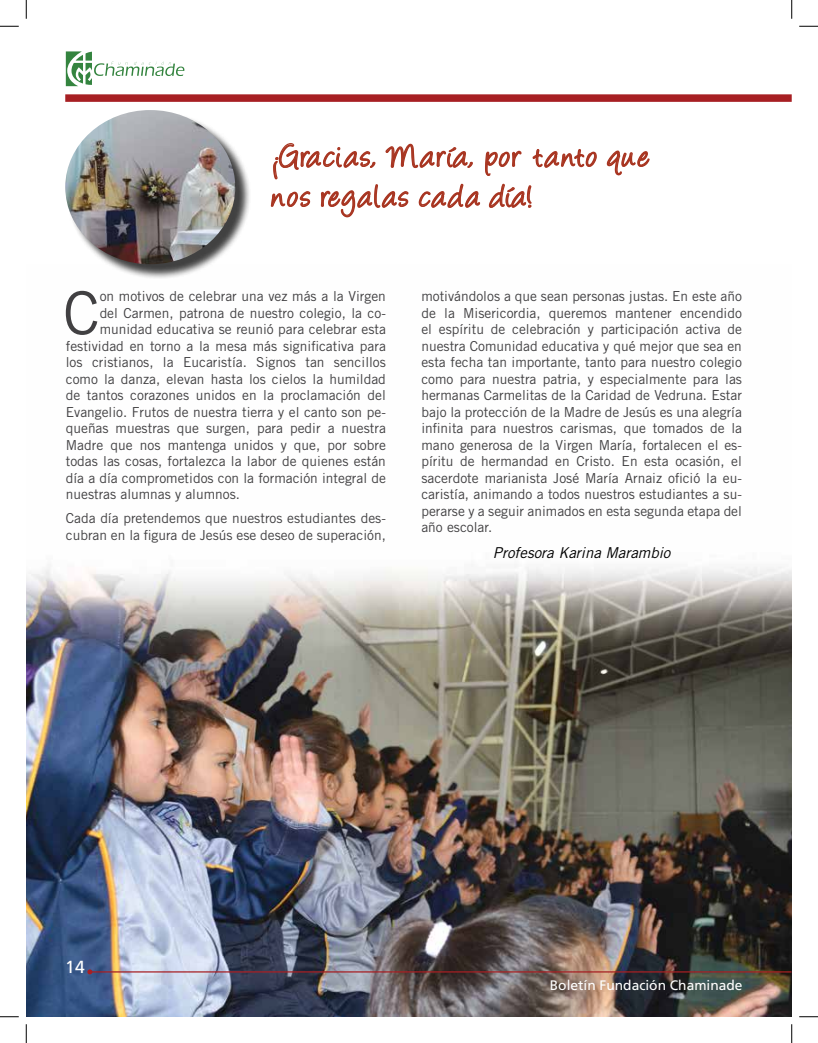
<style>
.page{position:relative;width:818px;height:1043px;background:#fff}
.page>*{position:absolute;margin:0;border:0;box-sizing:border-box;transform-origin:0 0}
.t1{font:59.5px "Trade Gothic LT Std";color:#414042}
.t2{font:36.25px/40px "Angelina";letter-spacing:.07em;color:#a83521}
.t3{font:17.5px "Frutiger LT Std";color:#fff}
.t4{font:italic 15px "Trade Gothic LT Std";color:#000}
.t5{font:13.75px/16.5px "Trade Gothic LT Std";color:#414042}
.t6{font:13.75px "Frutiger LT Std";color:#fff}
</style>
<div class="page">
<svg style="left:66px;top:51px;width:118px;height:35px"></svg>
<div style="left:65px;top:94px;width:726px;height:8px;background:#a71f23"></div>
<img style="left:26px;top:566px;width:765px;height:450px">
<hr style="left:90px;top:971px;width:701px;height:1px;background:#a71f23">
<svg style="left:87px;top:969px;width:5px;height:5px"></svg>
<svg style="left:606px;top:150px;width:43px;height:26px"></svg>
<svg style="left:270px;top:143px;width:327px;height:75px"></svg>
<div style="left:67px;top:112px;width:184px;height:168px;background:#000;opacity:.75"></div>
<img style="left:65px;top:110px;width:170px;height:154px">
<svg style="left:0;top:25px;width:19px;height:2px"></svg>
<svg style="left:799px;top:25px;width:19px;height:2px"></svg>
<svg style="left:0;top:1016px;width:19px;height:1px"></svg>
<svg style="left:799px;top:1016px;width:19px;height:1px"></svg>
<svg style="left:25px;top:0;width:2px;height:19px"></svg>
<svg style="left:25px;top:1024px;width:2px;height:18px"></svg>
<svg style="left:791px;top:0;width:1px;height:19px"></svg>
<svg style="left:791px;top:1024px;width:1px;height:18px"></svg>
<h2 class="t2" style="left:272px;top:140px;width:378px">¡Gracias, María, por tanto que nos regalas cada día!</h2>
<h1 class="t1" style="left:63px;top:277px;width:38px">C</h1>
<p class="t5" style="left:100px;top:288px;width:288px">on motivos de celebrar una vez más a la Virgen</p>
<p class="t5" style="left:100px;top:304px;width:288px">del Carmen, patrona de nuestro colegio, la co-</p>
<p class="t5" style="left:100px;top:321px;width:288px">munidad educativa se reunió para celebrar esta</p>
<p class="t5" style="left:66px;top:337px;width:321px">festividad en torno a la mesa más significativa para</p>
<p class="t5" style="left:66px;top:354px;width:321px">los cristianos, la Eucaristía. Signos tan sencillos</p>
<p class="t5" style="left:66px;top:370px;width:321px">como la danza, elevan hasta los cielos la humildad</p>
<p class="t5" style="left:66px;top:387px;width:321px">de tantos corazones unidos en la proclamación del</p>
<p class="t5" style="left:66px;top:403px;width:321px">Evangelio. Frutos de nuestra tierra y el canto son pe-</p>
<p class="t5" style="left:66px;top:420px;width:321px">queñas muestras que surgen, para pedir a nuestra</p>
<p class="t5" style="left:66px;top:436px;width:321px">Madre que nos mantenga unidos y que, por sobre</p>
<p class="t5" style="left:66px;top:453px;width:321px">todas las cosas, fortalezca la labor de quienes están</p>
<p class="t5" style="left:66px;top:469px;width:321px">día a día comprometidos con la formación integral de</p>
<p class="t5" style="left:66px;top:486px;width:176px">nuestras alumnas y alumnos.</p>
<p class="t5" style="left:66px;top:509px;width:321px">Cada día pretendemos que nuestros estudiantes des&shy;cubran en la figura de Jesús ese deseo de superación,</p>
<p class="t5" style="left:421px;top:288px;width:322px;text-align:justify">motivándolos a que sean personas justas. En este año de la Misericordia, queremos mantener encendido el espíritu de celebración y participación activa de nuestra Comunidad educativa y qué mejor que sea en esta fecha tan importante, tanto para nuestro colegio como para nuestra patria, y especialmente para las hermanas Carmelitas de la Caridad de Vedruna. Estar bajo la protección de la Madre de Jesús es una alegría infinita para nuestros carismas, que tomados de la mano generosa de la Virgen María, fortalecen el es&shy;píritu de hermandad en Cristo. En esta ocasión, el sacerdote marianista José María Arnaiz ofició la eu&shy;caristía, animando a todos nuestros estudiantes a su&shy;perarse y a seguir animados en esta segunda etapa del año escolar.</p>
<p class="t4" style="left:493px;top:543px;width:179px">Profesora Karina Marambio</p>
<p class="t3" style="left:65px;top:956px;width:21px">14</p>
<p class="t6" style="left:550px;top:977px;width:194px">Boletín Fundación Chaminade</p>
</div>
